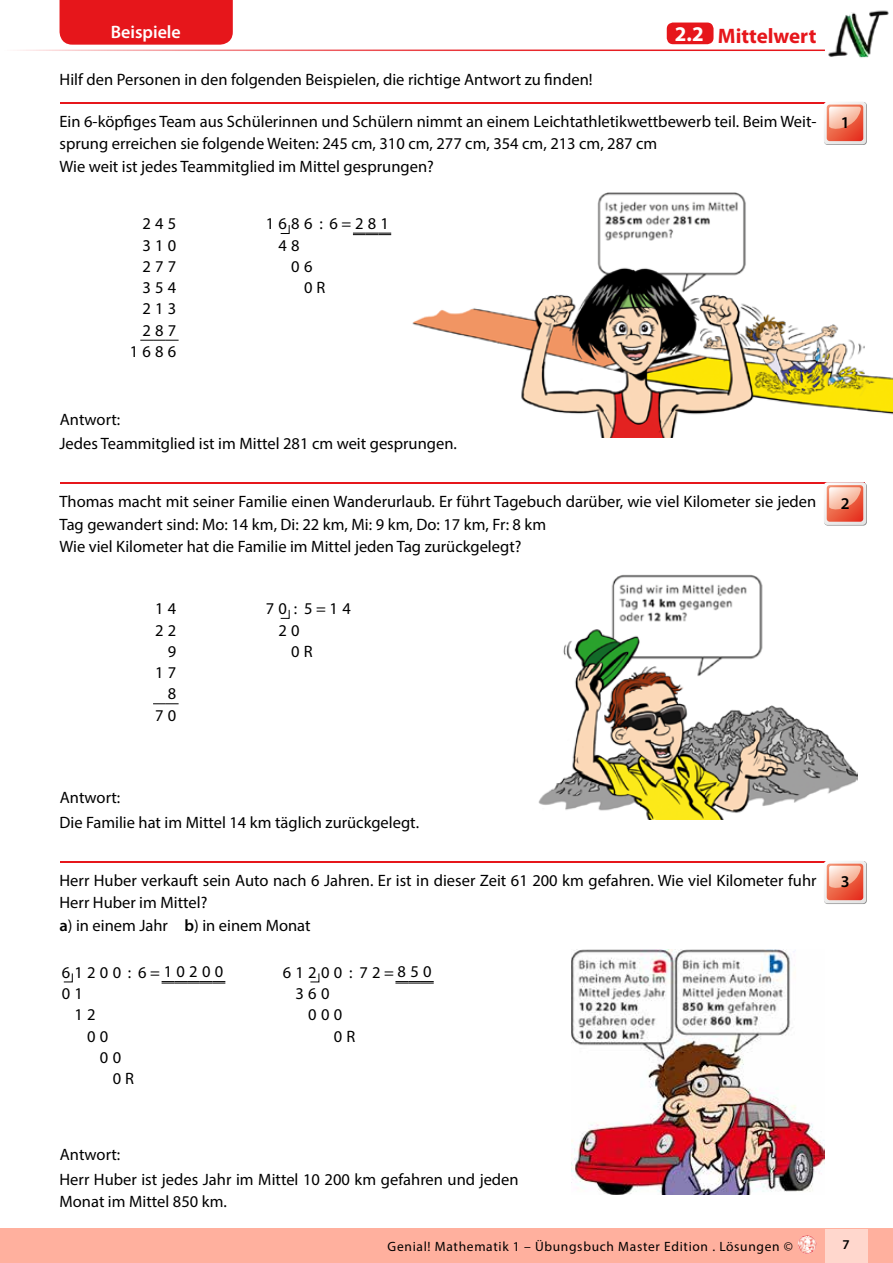
<style>
.page{position:relative;width:893px;height:1263px;background:#fff}
.page>*{position:absolute;margin:0;border:0;box-sizing:border-box;transform-origin:0 0}
.t1{font:700 21px "Myriad Pro";color:#e6161b}
.t2{font:600 18px "Myriad Pro";color:#fff}
.t3{font:16.5px/22.5px "Myriad Pro";color:#000}
.t4{font:16.5px/21.3px "Myriad Pro";letter-spacing:.26em;color:#000;text-align:right}
.t5{font:600 16.5px "Myriad Pro";color:#000}
.t6{font:13.5px "Myriad Pro";letter-spacing:.05em;color:#000}
.t7{font:600 13.5px "Myriad Pro";color:#000}
.s1{color:#fff}
.s2{font-weight:600}
</style>
<div class="page">
<div style="left:0;top:1229px;width:893px;height:34px;background:#ffb09e"></div>
<img style="left:798px;top:1235px;width:18px;height:19px;border-radius:9px">
<div style="left:825px;top:1229px;width:42px;height:34px;background:#ffd7cd"></div>
<img style="left:828px;top:10px;width:61px;height:48px">
<hr style="left:0;top:50px;width:825px;height:1px;background:#e6161b">
<div style="left:667px;top:23px;width:46px;height:21px;background:#e6161b;border-radius:6px"></div>
<div style="left:60px;top:0;width:173px;height:45px;background:#e6161b"></div>
<hr style="left:60px;top:102px;width:805px;height:2px;background:#e6161b">
<div style="left:824px;top:102px;width:43px;height:43px;background:#a6a6a6;border-radius:4px"></div>
<svg style="left:824px;top:102px;width:42px;height:42px;background:#f0a290"></svg>
<hr style="left:60px;top:483px;width:805px;height:1px;background:#e6161b">
<svg style="left:824px;top:483px;width:43px;height:43px"></svg>
<svg style="left:824px;top:482px;width:42px;height:43px;background:#efa291"></svg>
<hr style="left:60px;top:861px;width:805px;height:2px;background:#e6161b">
<div style="left:824px;top:861px;width:43px;height:43px;background:#a8a8a8;border-radius:4px"></div>
<svg style="left:824px;top:861px;width:42px;height:42px;background:#f0a290"></svg>
<img style="left:412px;top:192px;width:481px;height:245px">
<img style="left:571px;top:949px;width:253px;height:245px">
<img style="left:539px;top:575px;width:318px;height:245px">
<svg style="left:140px;top:340px;width:39px;height:1px"></svg>
<svg style="left:153px;top:703px;width:26px;height:1px"></svg>
<svg style="left:353px;top:233px;width:38px;height:2px"></svg>
<svg style="left:280px;top:225px;width:10px;height:9px"></svg>
<svg style="left:280px;top:609px;width:10px;height:10px"></svg>
<svg style="left:162px;top:981px;width:63px;height:3px"></svg>
<svg style="left:63px;top:973px;width:10px;height:10px"></svg>
<svg style="left:395px;top:981px;width:39px;height:3px"></svg>
<svg style="left:310px;top:973px;width:10px;height:10px"></svg>
<p class="t2" style="left:111px;top:20px;width:72px">Beispiele</p>
<p class="t1" style="left:675px;top:22px;width:143px"><span class="s1">2.2</span> Mittelwert</p>
<p class="t3" style="left:60px;top:68px;width:535px">Hilf den Personen in den folgenden Beispielen, die richtige Antwort zu finden!</p>
<p class="t3" style="left:60px;top:110px;width:758px">Ein 6-köpfiges Team aus Schülerinnen und Schülern nimmt an einem Leichtathletikwettbewerb teil. Beim Weit&shy;sprung erreichen sie folgende Weiten: 245 cm, 310 cm, 277 cm, 354 cm, 213 cm, 287 cm<br>Wie weit ist jedes Teammitglied im Mittel gesprungen?</p>
<p class="t4" style="left:130px;top:213px;width:48px">245<br>310<br>277<br>354<br>213<br>287<br>1686</p>
<p class="t3" style="left:60px;top:407px;width:62px">Antwort:</p>
<p class="t3" style="left:266px;top:212px;width:125px">1686 : 6=281</p>
<p class="t3" style="left:279px;top:234px;width:23px">4 8</p>
<p class="t3" style="left:291px;top:255px;width:23px">0 6</p>
<p class="t3" style="left:304px;top:276px;width:23px">0R</p>
<p class="t3" style="left:60px;top:432px;width:399px">Jedes Teammitglied ist im Mittel 281 cm weit gesprungen.</p>
<p class="t3" style="left:60px;top:490px;width:758px">Thomas macht mit seiner Familie einen Wanderurlaub. Er führt Tagebuch darüber, wie viel Kilometer sie jeden<br>Tag gewandert sind: Mo: 14 km, Di: 22 km, Mi: 9 km, Do: 17 km, Fr: 8 km<br>Wie viel Kilometer hat die Familie im Mittel jeden Tag zurückgelegt?</p>
<p class="t3" style="left:155px;top:598px;width:23px;line-height:21.3px;text-align:right">1 4<br>2 2<br>9<br>1 7<br>8<br>7 0</p>
<p class="t3" style="left:266px;top:597px;width:87px">70 : 5=14</p>
<p class="t3" style="left:279px;top:618px;width:23px">2 0</p>
<p class="t3" style="left:291px;top:640px;width:23px">0R</p>
<p class="t5" style="left:841px;top:112px;width:10px">1</p>
<p class="t5" style="left:841px;top:492px;width:10px">2</p>
<p class="t3" style="left:60px;top:786px;width:62px">Antwort:</p>
<p class="t3" style="left:60px;top:810px;width:361px">Die Familie hat im Mittel 14 km täglich zurückgelegt.</p>
<p class="t3" style="left:60px;top:869px;width:758px">Herr Huber verkauft sein Auto nach 6 Jahren. Er ist in dieser Zeit 61 200 km gefahren. Wie viel Kilometer fuhr<br>Herr Huber im Mittel?<br><span class="s2">a</span>) in einem Jahr <span class="s2">b</span>) in einem Monat</p>
<p class="t4" style="left:62px;top:961px;width:163px">61200 : 6=10200</p>
<p class="t3" style="left:62px;top:982px;width:23px">0 1</p>
<p class="t3" style="left:74px;top:1003px;width:23px">1 2</p>
<p class="t3" style="left:87px;top:1024px;width:23px">0 0</p>
<p class="t3" style="left:100px;top:1046px;width:23px">0 0</p>
<p class="t3" style="left:113px;top:1067px;width:23px">0R</p>
<p class="t4" style="left:283px;top:961px;width:150px">61200 : 72=850</p>
<p class="t3" style="left:296px;top:982px;width:35px">360</p>
<p class="t3" style="left:308px;top:1003px;width:35px">000</p>
<p class="t3" style="left:334px;top:1024px;width:23px">0R</p>
<p class="t5" style="left:841px;top:871px;width:10px">3</p>
<p class="t3" style="left:60px;top:1143px;width:62px">Antwort:</p>
<p class="t3" style="left:60px;top:1168px;width:461px">Herr Huber ist jedes Jahr im Mittel 10 200 km gefahren und jeden<br>Monat im Mittel 850 km.</p>
<p class="t6" style="left:388px;top:1238px;width:407px">Genial! Mathematik 1 – Übungsbuch Master Edition . Lösungen ©</p>
<p class="t7" style="left:843px;top:1236px;width:9px">7</p>
</div>
